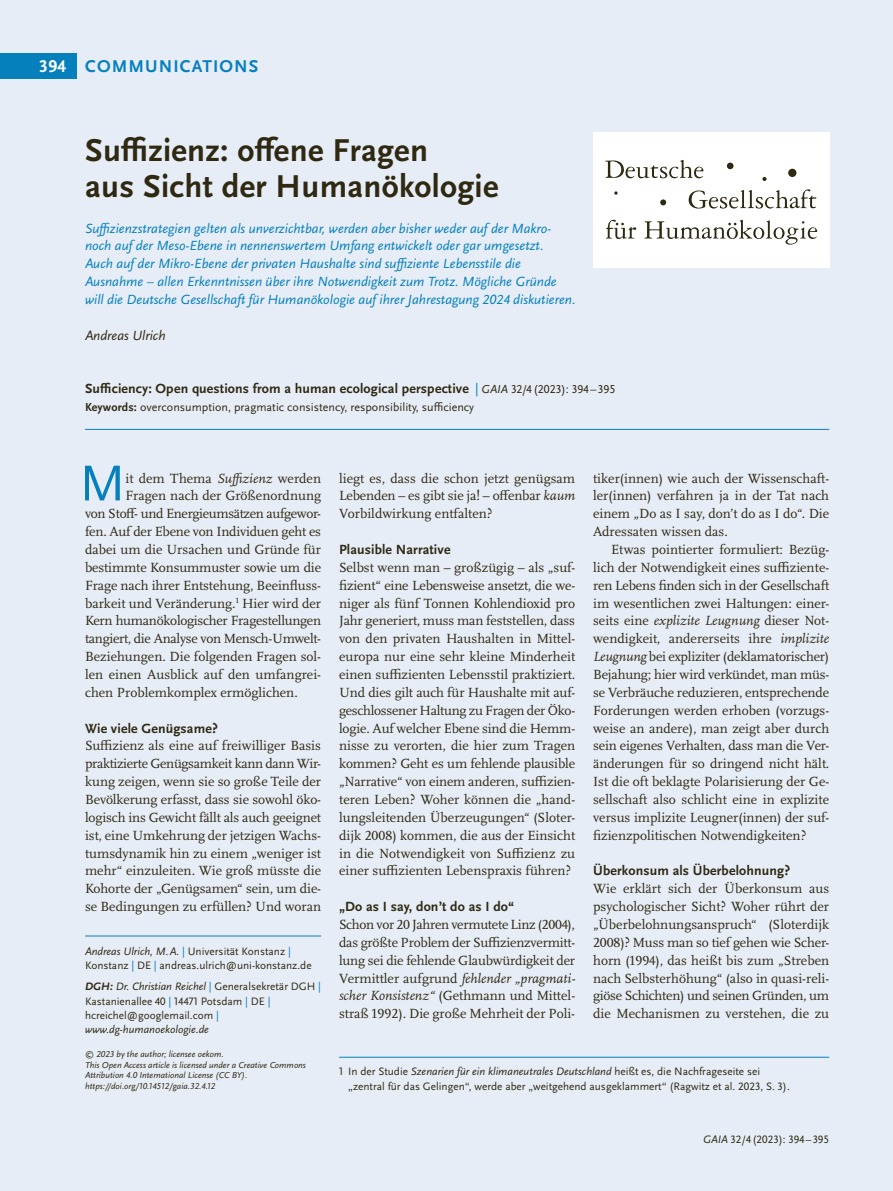
<style>
.page{position:relative;width:893px;height:1191px;background:#e6edf7}
.page>*{position:absolute;margin:0;border:0;box-sizing:border-box;transform-origin:0 0}
.Fließtext_oE{font:52.65px "Scala Sans Pro";color:#0680bd}
.Ü1_22_22{font:700 33px/35.7px "Scala Sans Pro";letter-spacing:.01em;color:#2f2912}
.InfoÜ{font:700 17.85px "Scala Sans Pro";letter-spacing:.06em;color:#0680bd}
.t1{font:700 17.85px "Scala Sans Pro";color:#fff}
.Fließtext_oE-2{font:13.8px/17.9px "Scala Pro";color:#2f2912;text-align:justify}
.Vorspann{font:italic 13.8px/17.9px "Scala Sans Pro";color:#0680bd}
.Ü3_9_25_11_9{font:700 13.8px "Scala Sans Pro";letter-spacing:.01em;color:#2f2912}
.Abstract_Ü1{font:700 13.8px "Scala Sans Pro";letter-spacing:.01em;color:#2f2912}
.Fließtext_oE-3{font:13.8px "Scala Pro";letter-spacing:-.02em;color:#2f2912}
.Fließtext_oE-4{font:13.8px "Scala Pro";letter-spacing:-.025em;color:#2f2912}
.Autor_innen{font:italic 13.8px "Scala Sans Pro";color:#2f2912}
.Abstract_Ü1-2{font:12px "Scala Sans Pro";color:#2f2912}
.Autor_innen-Adressen{font:11.25px/14.2px "Scala Sans Pro";color:#2f2912}
.Fußnote{font:11.25px "Scala Sans Pro";color:#2f2912}
.Autor_innen-Adressen-2{font:italic 11.25px "Scala Sans Pro";color:#2f2912}
.License{font:italic 9px/10.5px "Scala Sans Pro";color:#2f2912}
.s1{font-weight:400;color:#0680bd}
.s2{font-weight:400;font-style:italic;font-size:12px}
.s3{font-weight:400;font-size:12px}
.s4{font-weight:700}
.s5{font-style:italic}
.s6{color:#0680bd}
.s7{font-style:normal;color:#0680bd}
.s8{font-style:normal}
</style>
<div class="page">
<div style="left:0;top:53px;width:77px;height:25px;background:#0680bd"></div>
<hr style="left:85px;top:429px;width:744px;height:1px;background:#0680bd">
<div style="left:593px;top:132px;width:236px;height:136px;background:#fff"></div>
<svg style="left:606px;top:220px;width:30px;height:19px"></svg>
<svg style="left:644px;top:220px;width:173px;height:25px"></svg>
<svg style="left:762px;top:177px;width:4px;height:4px"></svg>
<div style="left:788px;top:169px;width:8px;height:8px;background:#2f2912;border-radius:50%"></div>
<svg style="left:614px;top:191px;width:4px;height:4px"></svg>
<svg style="left:727px;top:163px;width:6px;height:6px"></svg>
<svg style="left:660px;top:199px;width:6px;height:6px"></svg>
<svg style="left:605px;top:160px;width:98px;height:18px"></svg>
<svg style="left:689px;top:189px;width:127px;height:19px"></svg>
<hr style="left:85px;top:935px;width:236px;height:1px;background:#0680bd">
<hr style="left:339px;top:1057px;width:490px;height:1px;background:#0680bd">
<p class="t1" style="left:39px;top:56px;width:28px">394</p>
<h5 class="InfoÜ" style="left:85px;top:56px;width:175px">COMMUNICATIONS</h5>
<p class="Ü1_22_22" style="left:85px;top:133px;width:415px">Suffizienz: offene Fragen<br>aus Sicht der Humanökologie</p>
<p class="Vorspann" style="left:85px;top:219px;width:492px">Suffizienzstrategien gelten als unverzichtbar, werden aber bisher weder auf der Makro&shy;noch auf der Meso-Ebene in nennenswertem Umfang entwickelt oder gar umgesetzt.<br>Auch auf der Mikro-Ebene der privaten Haushalte sind suffiziente Lebensstile die Ausnahme – allen Erkenntnissen über ihre Notwendigkeit zum Trotz. Mögliche Gründe will die Deutsche Gesellschaft für Humanökologie auf ihrer Jahrestagung 2024 diskutieren.</p>
<p class="Autor_innen" style="left:85px;top:327px;width:82px">Andreas Ulrich</p>
<p class="Abstract_Ü1" style="left:85px;top:381px;width:532px">Sufficiency: Open questions from a human ecological perspective <span class="s1">|</span> <span class="s2">GAIA</span> <span class="s3">32/4 (2023): 394–395</span></p>
<p class="Abstract_Ü1-2" style="left:85px;top:400px;width:391px"><span class="s4">Keywords:</span> overconsumption, pragmatic consistency, responsibility, sufficiency</p>
<p class="Fließtext_oE" style="left:79px;top:453px;width:48px">M</p>
<p class="Fließtext_oE-2" style="left:126px;top:469px;width:197px">it dem Thema <span class="s5">Suffizienz</span> werden</p>
<p class="Fließtext_oE-2" style="left:126px;top:487px;width:197px">Fragen nach der Größenordnung</p>
<p class="Fließtext_oE-4" style="left:85px;top:506px;width:238px">von Stoff- und Energieumsätzen aufgewor-</p>
<p class="Fließtext_oE-2" style="left:85px;top:523px;width:238px">fen. Auf der Ebene von Individuen geht es</p>
<p class="Fließtext_oE-2" style="left:85px;top:541px;width:238px">dabei um die Ursachen und Gründe für</p>
<p class="Fließtext_oE-2" style="left:85px;top:558px;width:238px">bestimmte Konsummuster sowie um die</p>
<p class="Fließtext_oE-2" style="left:85px;top:576px;width:238px">Frage nach ihrer Entstehung, Beeinfluss-</p>
<p class="Fließtext_oE-2" style="left:85px;top:594px;width:238px">barkeit und Veränderung.<sup>1</sup> Hier wird der</p>
<p class="Fließtext_oE-3" style="left:85px;top:613px;width:238px">Kern humanökologischer Fragestellungen</p>
<p class="Fließtext_oE-3" style="left:85px;top:631px;width:238px">tangiert, die Analyse von Mensch-Umwelt-</p>
<p class="Fließtext_oE-2" style="left:85px;top:648px;width:238px">Beziehungen. Die folgenden Fragen sol-</p>
<p class="Fließtext_oE-2" style="left:85px;top:665px;width:238px">len einen Ausblick auf den umfangrei-</p>
<p class="Fließtext_oE-2" style="left:85px;top:683px;width:214px">chen Problemkomplex ermöglichen.</p>
<h3 class="Ü3_9_25_11_9" style="left:85px;top:720px;width:134px">Wie viele Genügsame?</h3>
<p class="Fließtext_oE-2" style="left:85px;top:737px;width:238px">Suffizienz als eine auf freiwilliger Basis praktizierte Genügsamkeit kann dann Wir&shy;kung zeigen, wenn sie so große Teile der Bevölkerung erfasst, dass sie sowohl öko&shy;logisch ins Gewicht fällt als auch geeignet ist, eine Umkehrung der jetzigen Wachs&shy;tumsdynamik hin zu einem „weniger ist mehr“ einzuleiten. Wie groß müsste die Kohorte der „Genügsamen“ sein, um die&shy;se Bedingungen zu erfüllen? Und woran</p>
<p class="Autor_innen-Adressen" style="left:85px;top:944px;width:228px"><span class="s5">Andreas Ulrich, M.A.</span> <span class="s6">|</span> Universität Konstanz <span class="s6">|<br></span>Konstanz <span class="s6">|</span> DE <span class="s6">|</span> andreas.ulrich@uni-konstanz.de</p>
<p class="Autor_innen-Adressen-2" style="left:85px;top:980px;width:238px"><span class="s4">DGH:</span> Dr. Christian Reichel <span class="s7">|</span> <span class="s8">Generalsekretär DGH</span> <span class="s7">|</span></p>
<p class="Autor_innen-Adressen" style="left:85px;top:994px;width:187px">Kastanienallee 40 <span class="s6">|</span> 14471 Potsdam <span class="s6">|</span> DE <span class="s6">| </span>hcreichel@googlemail.com <span class="s6">| </span><span class="s5">www.dg-humanoekologie.de</span></p>
<p class="License" style="left:85px;top:1049px;width:222px">© 2023 by the author; licensee oekom.<br>This Open Access article is licensed under a Creative Commons<br>Attribution 4.0 International License (CC BY).</p>
<p class="License" style="left:85px;top:1080px;width:132px">https://doi.org/10.14512/gaia.32.4.12</p>
<p class="Fließtext_oE-2" style="left:339px;top:469px;width:238px">liegt es, dass die schon jetzt genügsam Lebenden – es gibt sie ja! – offenbar <span class="s5">kaum </span>Vorbildwirkung entfalten?</p>
<h3 class="Ü3_9_25_11_9" style="left:339px;top:541px;width:113px">Plausible Narrative</h3>
<p class="Fließtext_oE-2" style="left:339px;top:558px;width:238px">Selbst wenn man – großzügig – als „suf&shy;fizient“ eine Lebensweise ansetzt, die we&shy;niger als fünf Tonnen Kohlendioxid pro Jahr generiert, muss man feststellen, dass von den privaten Haushalten in Mittel&shy;europa nur eine sehr kleine Minderheit einen suffizienten Lebensstil praktiziert.<br>Und dies gilt auch für Haushalte mit auf&shy;geschlossener Haltung zu Fragen der Öko&shy;logie. Auf welcher Ebene sind die Hemm&shy;nisse zu verorten, die hier zum Tragen kommen? Geht es um fehlende plausible „Narrative“ von einem anderen, suffizien&shy;teren Leben? Woher können die „hand&shy;lungsleitenden Überzeugungen“ (Sloter&shy;dijk 2008) kommen, die aus der Einsicht in die Notwendigkeit von Suffizienz zu einer suffizienten Lebenspraxis führen?</p>
<h3 class="Ü3_9_25_11_9" style="left:339px;top:898px;width:177px">„Do as I say, don’t do as I do“</h3>
<p class="Fließtext_oE-2" style="left:339px;top:915px;width:238px">Schon vor 20 Jahren vermutete Linz (2004), das größte Problem der Suffizienzvermitt&shy;lung sei die fehlende Glaubwürdigkeit der Vermittler aufgrund <span class="s5">fehlender „pragmati&shy;scher Konsistenz“</span> (Gethmann und Mittel&shy;straß 1992). Die große Mehrheit der Poli-</p>
<p class="Fließtext_oE-2" style="left:593px;top:469px;width:238px">tiker(innen) wie auch der Wissenschaft&shy;ler(innen) verfahren ja in der Tat nach einem „Do as I say, don’t do as I do“. Die Adressaten wissen das.</p>
<p class="Fließtext_oE-2" style="left:593px;top:541px;width:238px;text-indent:18px">Etwas pointierter formuliert: Bezüg&shy;lich der Notwendigkeit eines suffiziente&shy;ren Lebens finden sich in der Gesellschaft im wesentlichen zwei Haltungen: einer&shy;seits eine <span class="s5">explizite Leugnung</span> dieser Not&shy;wendigkeit, andererseits ihre <span class="s5">implizite Leugnung</span> bei expliziter (deklamatorischer)<br>Bejahung; hier wird verkündet, man müs&shy;se Verbräuche reduzieren, entsprechende Forderungen werden erhoben (vorzugs&shy;weise an andere), man zeigt aber durch sein eigenes Verhalten, dass man die Ver&shy;änderungen für so dringend nicht hält.<br>Ist die oft beklagte Polarisierung der Ge&shy;sellschaft also schlicht eine in explizite versus implizite Leugner(innen) der suf&shy;fizienzpolitischen Notwendigkeiten?</p>
<h3 class="Ü3_9_25_11_9" style="left:593px;top:863px;width:199px">Überkonsum als Überbelohnung?</h3>
<p class="Fließtext_oE-2" style="left:593px;top:880px;width:238px">Wie erklärt sich der Überkonsum aus psychologischer Sicht? Woher rührt der „Überbelohnungsanspruch“ (Sloterdijk 2008)? Muss man so tief gehen wie Scher&shy;horn (1994), das heißt bis zum „Streben nach Selbsterhöhung“ (also in quasi-reli&shy;giöse Schichten) und seinen Gründen, um die Mechanismen zu verstehen, die zu</p>
<p class="Fußnote" style="left:339px;top:1065px;width:423px">1 In der Studie <span class="s5">Szenarien für ein klimaneutrales Deutschland</span> heißt es, die Nachfrageseite sei</p>
<p class="Fußnote" style="left:348px;top:1079px;width:443px">„zentral für das Gelingen“, werde aber „weitgehend ausgeklammert“ (Ragwitz et al. 2023, S. 3).</p>
<p class="Autor_innen-Adressen" style="left:703px;top:1132px;width:128px"><span class="s5">GAIA</span> 32/4 (2023): 394–395</p>
</div>
